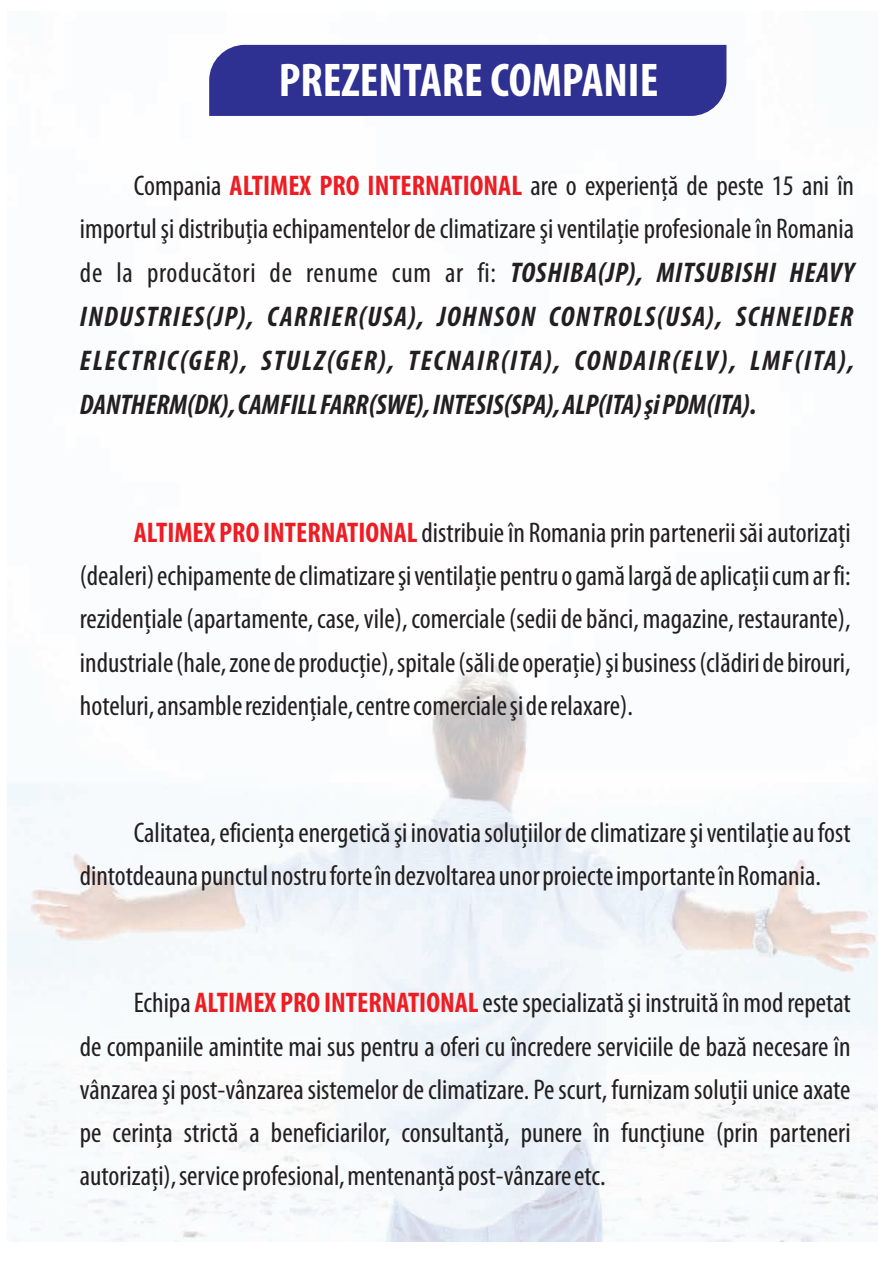
<style>
.page{position:relative;width:893px;height:1263px;background:#fff}
.page>*{position:absolute;margin:0;border:0;box-sizing:border-box;transform-origin:0 0}
.t1{font:700 condensed 47.55px "Myriad Pro";color:#fff}
.t2{font:condensed 28.5px/43.2px "Myriad Pro";color:#231f20;text-align:justify}
.t3{font:italic 700 condensed 28.5px/43.8px "Myriad Pro";color:#231f20;text-align:justify}
.s1{font-weight:400;font-style:normal}
.s2{font-style:normal;color:#ee1d23}
.s3{font-weight:700;color:#ee1d23}
</style>
<div class="page">
<img style="left:7px;top:44px;width:870px;height:1198px">
<div style="left:209px;top:45px;width:517px;height:71px;background:#2e3092"></div>
<h1 class="t1" style="left:279px;top:51px;width:381px">PREZENTARE COMPANIE</h1>
<p class="t3" style="left:80px;top:163px;width:776px;text-indent:54px"><span class="s1">Compania</span> <span class="s2">ALTIMEX PRO INTERNATIONAL</span> <span class="s1">are o experienţă de peste 15 ani în importul şi distribuţia echipamentelor de climatizare şi ventilaţie profesionale în Romania de la producători de renume cum ar fi:</span> TOSHIBA(JP), MITSUBISHI HEAVY INDUSTRIES(JP), CARRIER(USA), JOHNSON CONTROLS(USA), SCHNEIDER ELECTRIC(GER), STULZ(GER), TECNAIR(ITA), CONDAIR(ELV), LMF(ITA), DANTHERM(DK), CAMFILL FARR(SWE), INTESIS(SPA), ALP(ITA) şi PDM(ITA).</p>
<p class="t2" style="left:80px;top:510px;width:772px;text-indent:54px"><span class="s3">ALTIMEX PRO INTERNATIONAL</span>distribuie în Romania prin partenerii săi autorizaţi (dealeri) echipamente de climatizare şi ventilaţie pentru o gamă largă de aplicaţii cum ar fi: rezidenţiale (apartamente, case, vile), comerciale (sedii de bănci, magazine, restaurante), industriale (hale, zone de producţie), spitale (săli de operaţie) şi business (clădiri de birouri, hoteluri, ansamble rezidenţiale, centre comerciale şi de relaxare).</p>
<p class="t2" style="left:80px;top:810px;width:772px;text-indent:54px">Calitatea, eficienţa energetică şi inovatia soluţiilor de climatizare şi ventilaţie au fost dintotdeauna punctul nostru forte în dezvoltarea unor proiecte importante în Romania.</p>
<p class="t2" style="left:80px;top:981px;width:772px;text-indent:54px">Echipa<span class="s3">ALTIMEX PRO INTERNATIONAL</span>este specializată şi instruită în mod repetat de companiile amintite mai sus pentru a oferi cu încredere serviciile de bază necesare în vânzarea şi post-vânzarea sistemelor de climatizare. Pe scurt, furnizam soluţii unice axate pe cerinţa strictă a beneficiarilor, consultanţă, punere în funcţiune (prin parteneri autorizaţi), service profesional, mentenanţă post-vânzare etc.</p>
</div>
